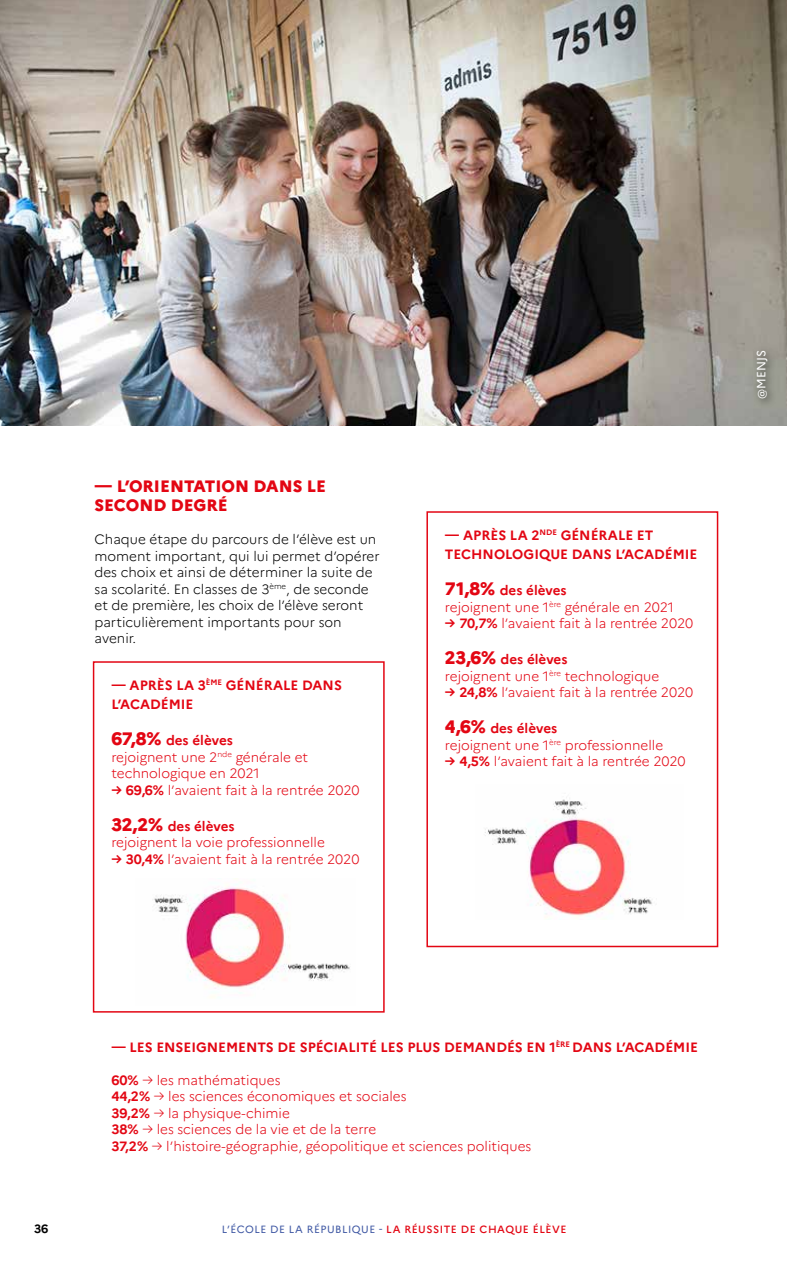
<style>
.page{position:relative;width:787px;height:1263px;background:#fff}
.page>*{position:absolute;margin:0;border:0;box-sizing:border-box;transform-origin:0 0}
.t1{font:800 16.5px/19.5px "Marianne";color:#e30613}
.t2{font:300 13.5px/16.5px "Marianne";color:#e30613}
.t3{font:300 13.5px/16.5px "Marianne";color:#000}
.t4{font:700 13.5px/19.5px "Marianne";color:#e30613}
.t5{font:12px "Marianne";color:#fff}
.t6{font:700 12px "Marianne";color:#000}
.t7{font:500 10.5px "Marianne";letter-spacing:.05em;color:#e30613}
.s1{font-weight:800;font-size:18px}
.s2{font-weight:700}
.s3{font-weight:400;color:#3e57a3}
</style>
<div class="page">
<img style="left:0;top:0;width:787px;height:425px">
<div style="left:93px;top:661px;width:291px;height:352px;border:2px solid #e30613"></div>
<div style="left:426px;top:511px;width:292px;height:436px;border:2px solid #e30613"></div>
<img style="left:485px;top:797px;width:167px;height:120px">
<img style="left:154px;top:884px;width:196px;height:114px">
<div style="left:751px;top:346px;width:26px;height:62px;background:#000;opacity:.75"></div>
<p class="t1" style="left:94px;top:476px;width:233px">— L’ORIENTATION DANS LE<br>SECOND DEGRÉ</p>
<p class="t3" style="left:94px;top:531px;width:287px">Chaque étape du parcours de l’élève est un moment important, qui lui permet d’opérer des choix et ainsi de déterminer la suite de sa scolarité. En classes de 3<sup>ème</sup>, de seconde et de première, les choix de l’élève seront particulièrement importants pour son avenir.</p>
<p class="t4" style="left:111px;top:675px;width:232px">— APRÈS LA 3<sup>ÈME</sup> GÉNÉRALE DANS<br>L’ACADÉMIE</p>
<p class="t2" style="left:111px;top:732px;width:198px"><span class="s1">67,8%</span> <span class="s2">des élèves<br></span>rejoignent une 2<sup>nde</sup> générale et technologique en 2021</p>
<p class="t2" style="left:111px;top:782px;width:250px"><span class="s2">→ 69,6%</span> l’avaient fait à la rentrée 2020</p>
<p class="t2" style="left:111px;top:818px;width:215px"><span class="s1">32,2%</span> <span class="s2">des élèves<br></span>rejoignent la voie professionnelle</p>
<p class="t2" style="left:111px;top:851px;width:250px"><span class="s2">→ 30,4%</span> l’avaient fait à la rentrée 2020</p>
<p class="t4" style="left:445px;top:525px;width:254px">— APRÈS LA 2<sup>NDE</sup> GÉNÉRALE ET<br>TECHNOLOGIQUE DANS L’ACADÉMIE</p>
<p class="t2" style="left:445px;top:582px;width:230px"><span class="s1">71,8%</span> <span class="s2">des élèves<br></span>rejoignent une 1<sup>ère</sup> générale en 2021</p>
<p class="t2" style="left:445px;top:615px;width:250px"><span class="s2">→ 70,7%</span> l’avaient fait à la rentrée 2020</p>
<p class="t2" style="left:445px;top:651px;width:216px"><span class="s1">23,6%</span> <span class="s2">des élèves<br></span>rejoignent une 1<sup>ère</sup> technologique</p>
<p class="t2" style="left:445px;top:684px;width:250px"><span class="s2">→ 24,8%</span> l’avaient fait à la rentrée 2020</p>
<p class="t2" style="left:445px;top:720px;width:220px"><span class="s1">4,6%</span> <span class="s2">des élèves<br></span>rejoignent une 1<sup>ère</sup> professionnelle</p>
<p class="t2" style="left:445px;top:753px;width:242px"><span class="s2">→ 4,5%</span> l’avaient fait à la rentrée 2020</p>
<p class="t5" style="left:753px;top:399px;width:50px;rotate:-90deg">@MENJS</p>
<p class="t6" style="left:34px;top:1221px;width:16px">36</p>
<p class="t4" style="left:111px;top:1037px;width:588px">— LES ENSEIGNEMENTS DE SPÉCIALITÉ LES PLUS DEMANDÉS EN 1<sup>ÈRE</sup> DANS L’ACADÉMIE</p>
<p class="t2" style="left:111px;top:1072px;width:421px"><span class="s2">60%</span> → les mathématiques<br><span class="s2">44,2%</span> → les sciences économiques et sociales<br><span class="s2">39,2%</span> → la physique-chimie<br><span class="s2">38%</span> → les sciences de la vie et de la terre<br><span class="s2">37,2%</span> → l’histoire-géographie, géopolitique et sciences politiques</p>
<p class="t7" style="left:222px;top:1222px;width:346px"><span class="s3">L’ÉCOLE DE LA RÉPUBLIQUE -</span> LA RÉUSSITE DE CHAQUE ÉLÈVE</p>
</div>
